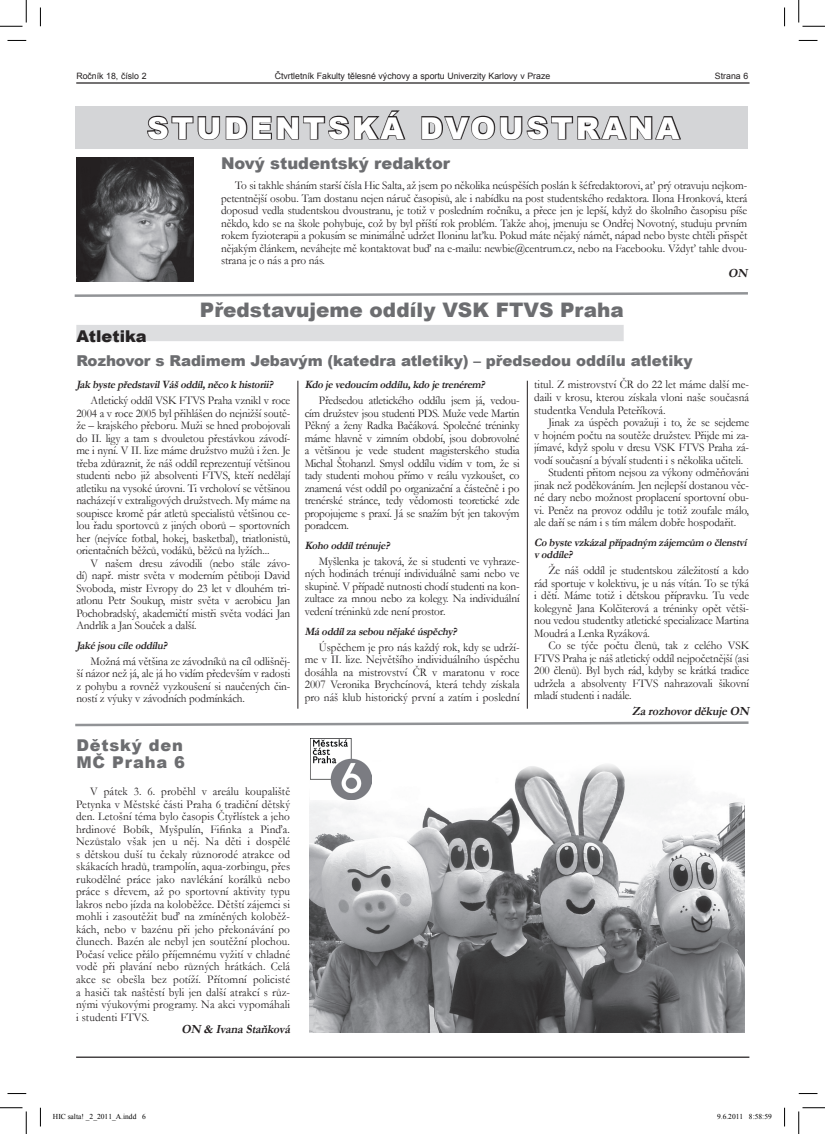
<style>
.page{position:relative;width:825px;height:1134px;background:#fff}
.page>*{position:absolute;margin:0;border:0;box-sizing:border-box;transform-origin:0 0}
.tituly{font:900 30px "Arial";letter-spacing:.1em;color:#fff}
.titulky{font:900 20px "Arial";color:#6c6d70}
.titulky-2{font:900 16.25px "Arial";color:#6c6d70}
.titulky-3{font:900 16.25px/17.5px "Arial";letter-spacing:.05em;color:#6c6d70}
.titulky-4{font:900 16.25px "Arial";color:#262324}
.titulky-5{font:900 15px "Arial";letter-spacing:-.005em;color:#6c6d70}
.text{font:italic 700 12.5px "Garamond";color:#231f20;scale:.95 1}
.text-2{font:11.88px/12.5px "Garamond";letter-spacing:-.01em;color:#231f20;text-align:justify;scale:.95 1}
.otázky{font:italic 700 11.25px/12.5px "Garamond";color:#231f20;scale:.95 1}
.t1{font:8.75px "Arial";color:#231f20}
.t2{font:7.5px "Times New Roman";color:#000}
</style>
<div class="page">
<hr style="left:76px;top:82px;width:673px;height:2px;background:#231f20">
<hr style="left:76px;top:1056px;width:673px;height:1px;background:#231f20">
<hr style="left:527px;top:380px;width:1px;height:328px;background:#231f20">
<hr style="left:298px;top:380px;width:1px;height:328px;background:#231f20">
<div style="left:75px;top:106px;width:672px;height:43px;background:#d4d5d7"></div>
<svg style="left:147px;top:110px;width:259px;height:30px"></svg>
<svg style="left:421px;top:115px;width:260px;height:25px"></svg>
<img style="left:76px;top:158px;width:117px;height:124px">
<svg style="left:74px;top:292px;width:674px;height:5px"></svg>
<div style="left:76px;top:325px;width:548px;height:16px;background:#dddee0"></div>
<svg style="left:75px;top:721px;width:674px;height:6px"></svg>
<img style="left:310px;top:759px;width:434px;height:273px">
<img style="left:311px;top:738px;width:60px;height:61px">
<svg style="left:8px;top:40px;width:18px;height:1px"></svg>
<svg style="left:799px;top:40px;width:18px;height:1px"></svg>
<svg style="left:8px;top:1093px;width:18px;height:1px"></svg>
<svg style="left:799px;top:1093px;width:18px;height:1px"></svg>
<svg style="left:40px;top:7px;width:1px;height:19px"></svg>
<svg style="left:40px;top:1107px;width:1px;height:19px"></svg>
<svg style="left:784px;top:7px;width:1px;height:19px"></svg>
<svg style="left:784px;top:1107px;width:1px;height:19px"></svg>
<svg style="left:0;top:0;width:27px;height:27px"></svg>
<svg style="left:0;top:1107px;width:27px;height:26px"></svg>
<svg style="left:798px;top:0;width:27px;height:27px"></svg>
<svg style="left:798px;top:1107px;width:27px;height:26px"></svg>
<p class="t1" style="left:76px;top:70px;width:72px">Ročník 18, číslo 2</p>
<p class="t1" style="left:275px;top:70px;width:277px">Čtvrtletník Fakulty tělesné výchovy a sportu Univerzity Karlovy v Praze</p>
<p class="t1" style="left:715px;top:70px;width:35px">Strana 6</p>
<p class="tituly" style="left:147px;top:106px;width:534px">STUDENTSKÁ DVOUSTRANA</p>
<p class="titulky-2" style="left:221px;top:152px;width:231px">Nový studentský redaktor</p>
<p class="text-2" style="left:221px;top:179px;width:555px;text-indent:14px">To si takhle sháním starší čísla Hic Salta, až jsem po několika neúspěších poslán k šéfredaktorovi, ať prý otravuju nejkom&shy;petentnější osobu. Tam dostanu nejen náruč časopisů, ale i nabídku na post studentského redaktora. Ilona Hronková, která doposud vedla studentskou dvoustranu, je totiž v posledním ročníku, a přece jen je lepší, když do školního časopisu píše někdo, kdo se na škole pohybuje, což by byl příští rok problém. Takže ahoj, jmenuju se Ondřej Novotný, studuju prvním rokem fyzioterapii a pokusím se minimálně udržet Iloninu laťku. Pokud máte nějaký námět, nápad nebo byste chtěli přispět nějakým článkem, neváhejte mě kontaktovat buď na e-mailu: newbie@centrum.cz, nebo na Facebooku. Vždyť tahle dvou&shy;strana je o nás a pro nás.</p>
<p class="text" style="left:728px;top:264px;width:25px">ON</p>
<p class="titulky" style="left:200px;top:295px;width:425px">Představujeme oddíly VSK FTVS Praha</p>
<p class="titulky-4" style="left:76px;top:324px;width:72px">Atletika</p>
<p class="titulky-5" style="left:76px;top:350px;width:618px">Rozhovor s Radimem Jebavým (katedra atletiky) – předsedou oddílu atletiky</p>
<p class="otázky" style="left:305px;top:378px;width:194px">Kdojevedoucím oddílu,kdojetrenérem?</p>
<p class="text-2" style="left:305px;top:394px;width:228px;text-indent:14px">Předsedou atletického oddílu jsem já, vedou&shy;cím družstev jsou studenti PDS. Muže vede Martin Pěkný a ženy Radka Bačáková. Společné tréninky máme hlavně v zimním období, jsou dobrovolné a většinou je vede student magisterského studia Michal Štohanzl. Smysl oddílu vidím v tom, že si tady studenti mohou přímo v reálu vyzkoušet, co znamená vést oddíl po organizační a částečně i po trenérské stránce, tedy vědomosti teoretické zde propojujeme s praxí. Já se snažím být jen takovým poradcem.</p>
<p class="otázky" style="left:305px;top:539px;width:94px">Kohooddíltrénuje?</p>
<p class="text-2" style="left:305px;top:554px;width:228px;text-indent:14px">Myšlenka je taková, že si studenti ve vyhraze&shy;ných hodinách trénují individuálně sami nebo ve skupině. V případě nutnosti chodí studenti na kon&shy;zultace za mnou nebo za kolegy. Na individuální vedení tréninků zde není prostor.</p>
<p class="otázky" style="left:305px;top:624px;width:165px">Máoddílzasebou nějakéúspěchy?</p>
<p class="text-2" style="left:305px;top:640px;width:228px;text-indent:14px">Úspěchem je pro nás každý rok, kdy se udrží&shy;me v II. lize. Největšího individuálního úspěchu dosáhla na mistrovství ČR v maratonu v roce 2007 Veronika Brychcínová, která tehdy získala pro náš klub historický první a zatím i poslední</p>
<p class="text-2" style="left:534px;top:378px;width:228px">titul. Z mistrovství ČR do 22 let máme další me&shy;daili v krosu, kterou získala vloni naše současná studentka Vendula Peteříková.</p>
<p class="text-2" style="left:534px;top:415px;width:228px;text-indent:14px">Jinak za úspěch považuji i to, že se sejdeme v hojném počtu na soutěže družstev. Přijde mi za&shy;jímavé, když spolu v dresu VSK FTVS Praha zá&shy;vodí současní a bývalí studenti i s několika učiteli.</p>
<p class="text-2" style="left:534px;top:465px;width:228px;text-indent:14px">Studenti přitom nejsou za výkony odměňováni jinak než poděkováním. Jen nejlepší dostanou věc&shy;né dary nebo možnost proplacení sportovní obu&shy;vi. Peněz na provoz oddílu je totiž zoufale málo, ale daří se nám i s tím málem dobře hospodařit.</p>
<p class="otázky" style="left:534px;top:536px;width:228px">Cobystevzkázalpřípadným zájemcům očlenství voddíle?</p>
<p class="text-2" style="left:534px;top:564px;width:228px;text-indent:14px">Že náš oddíl je studentskou záležitostí a kdo rád sportuje v kolektivu, je u nás vítán. To se týká i dětí. Máme totiž i dětskou přípravku. Tu vede kolegyně Jana Kolčiterová a tréninky opět větši&shy;nou vedou studentky atletické specializace Martina Moudrá a Lenka Ryzáková.</p>
<p class="text-2" style="left:534px;top:639px;width:228px;text-indent:14px">Co se týče počtu členů, tak z celého VSK FTVS Praha je náš atletický oddíl nejpočetnější (asi 200 členů). Byl bych rád, kdyby se krátká tradice udržela a absolventy FTVS nahrazovali šikovní mladí studenti i nadále.</p>
<p class="text" style="left:632px;top:702px;width:128px">ZarozhovorděkujeON</p>
<p class="otázky" style="left:76px;top:378px;width:212px">Jak bystepředstavilVášoddíl,něcok historii?</p>
<p class="text-2" style="left:76px;top:394px;width:227px;text-indent:14px">Atletický oddíl VSK FTVS Praha vznikl v roce 2004 a v roce 2005 byl přihlášen do nejnižší soutě&shy;že – krajského přeboru. Muži se hned probojovali do II. ligy a tam s dvouletou přestávkou závodí&shy;me i nyní. V II. lize máme družstvo mužů i žen. Je třeba zdůraznit, že náš oddíl reprezentují většinou studenti nebo již absolventi FTVS, kteří nedělají atletiku na vysoké úrovni. Ti vrcholoví se většinou nacházejí v extraligových družstvech. My máme na soupisce kromě pár atletů specialistů většinou ce&shy;lou řadu sportovců z jiných oborů – sportovních her (nejvíce fotbal, hokej, basketbal), triatlonistů, orientačních běžců, vodáků, běžců na lyžích...</p>
<p class="text-2" style="left:76px;top:556px;width:227px;text-indent:14px">V našem dresu závodili (nebo stále závo&shy;dí) např. mistr světa v moderním pětiboji David Svoboda, mistr Evropy do 23 let v dlouhém tri&shy;atlonu Petr Soukup, mistr světa v aerobicu Jan Pochobradský, akademičtí mistři světa vodáci Jan Andrlík a Jan Souček a další.</p>
<p class="otázky" style="left:76px;top:639px;width:100px">Jakéjsou cíleoddílu?</p>
<p class="text-2" style="left:76px;top:654px;width:227px;text-indent:14px">Možná má většina ze závodníků na cíl odlišněj&shy;ší názor než já, ale já ho vidím především v radosti z pohybu a rovněž vyzkoušení si naučených čin&shy;ností z výuky v závodních podmínkách.</p>
<p class="titulky-3" style="left:76px;top:735px;width:110px">Dětský den<br>MČ Praha 6</p>
<p class="text-2" style="left:76px;top:785px;width:227px;text-indent:14px">V pátek 3. 6. proběhl v areálu koupaliště Petynka v Městské části Praha 6 tradiční dětský den. Letošní téma bylo časopis Čtyřlístek a jeho hrdinové Bobík, Myšpulín, Fifinka a Pinďa.<br>Nezůstalo však jen u něj. Na děti i dospělé s dětskou duší tu čekaly různorodé atrakce od skákacích hradů, trampolín, aqua-zorbingu, přes rukodělné práce jako navlékání korálků nebo práce s dřevem, až po sportovní aktivity typu lakros nebo jízda na koloběžce. Dětští zájemci si mohli i zasoutěžit buď na zmíněných koloběž&shy;kách, nebo v bazénu při jeho překonávání po člunech. Bazén ale nebyl jen soutěžní plochou.<br>Počasí velice přálo příjemnému vyžití v chladné vodě při plavání nebo různých hrátkách. Celá akce se obešla bez potíží. Přítomní policisté a hasiči tak naštěstí byli jen další atrakcí s růz&shy;nými výukovými programy. Na akci vypomáhali i studenti FTVS.</p>
<p class="text" style="left:181px;top:1020px;width:119px">ON &amp; IvanaStaňková</p>
<p class="t2" style="left:53px;top:1111px;width:94px">HIC salta! _2_2011_A.indd 6</p>
<p class="t2" style="left:717px;top:1111px;width:56px">9.6.2011 8:58:59</p>
</div>
